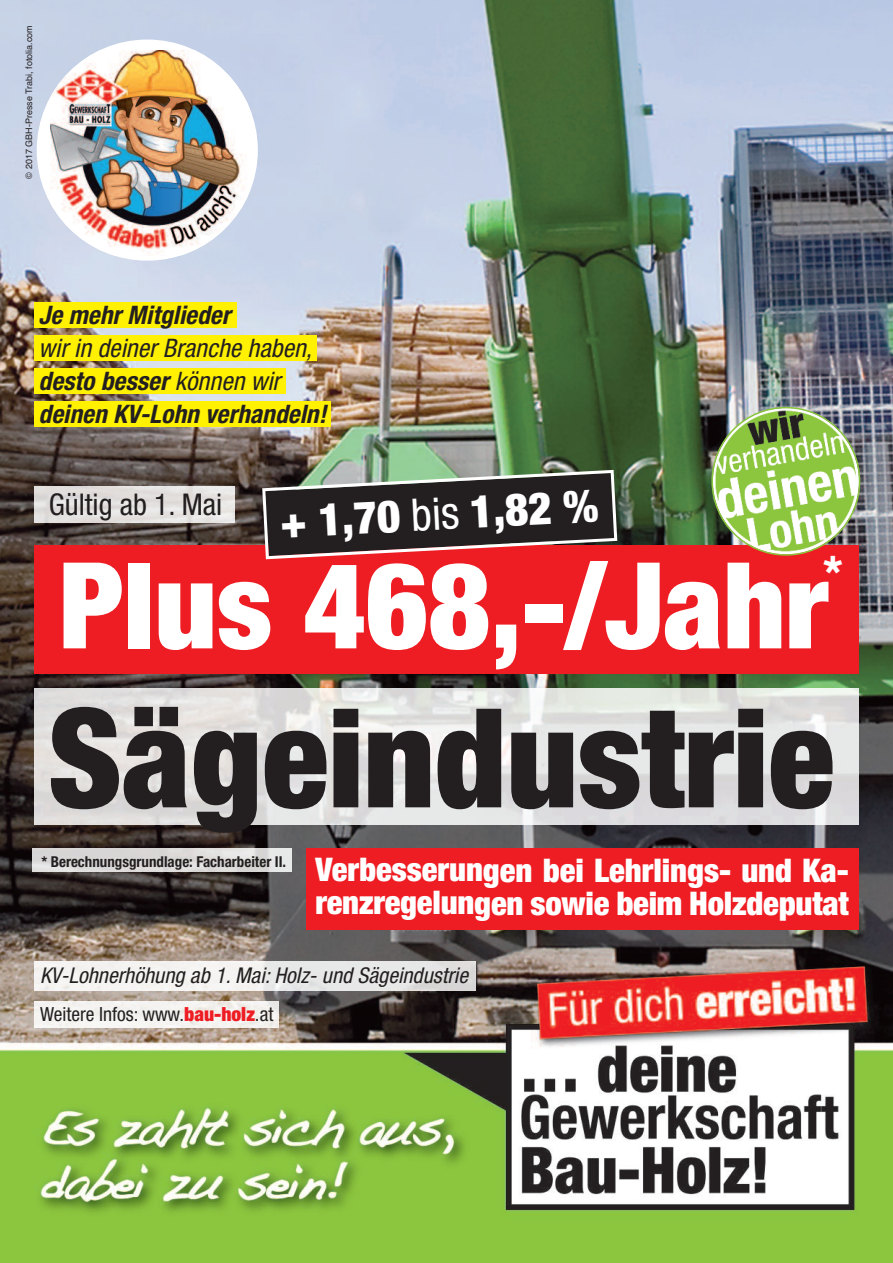
<style>
.page{position:relative;width:893px;height:1263px;background:#fff}
.page>*{position:absolute;margin:0;border:0;box-sizing:border-box;transform-origin:0 0}
.t1{font:900 condensed 138px "Helvetica Neue";color:#231f20}
.t2{font:900 condensed 120px "Helvetica Neue";color:#fff}
.t3{font:900 condensed 45px "Helvetica Neue";color:#fff}
.t4{font:900 condensed 32.7px/33px "Helvetica Neue";letter-spacing:-.005em;color:#fff}
.t5{font:condensed 30px "Helvetica Neue";color:#231f20}
.t6{font:italic 700 condensed 25.5px/33px "Helvetica Neue";letter-spacing:.005em;color:#231f20}
.t7{font:italic condensed 21.75px "Helvetica Neue";letter-spacing:.005em;color:#231f20}
.t8{font:condensed 19.5px "Helvetica Neue";color:#231f20}
.t9{font:700 condensed 15px "Helvetica Neue";color:#231f20}
.t10{font:9px "Helvetica";color:#231f20}
.s1{font-weight:400}
.s2{font-weight:900;color:#ee1d23}
</style>
<div class="page">
<img style="left:0;top:0;width:893px;height:1263px">
<div style="left:34px;top:302px;width:203px;height:26px;background:#fff101"></div>
<div style="left:34px;top:335px;width:282px;height:26px;background:#fff101"></div>
<div style="left:34px;top:368px;width:252px;height:26px;background:#fff101"></div>
<div style="left:34px;top:401px;width:297px;height:26px;background:#fff101"></div>
<img style="left:33px;top:848px;width:258px;height:24px">
<img style="left:34px;top:487px;width:200px;height:36px">
<img style="left:34px;top:961px;width:442px;height:29px">
<img style="left:34px;top:1001px;width:245px;height:26px">
<div style="left:34px;top:545px;width:825px;height:129px;background:#ee1d23"></div>
<img style="left:34px;top:689px;width:825px;height:136px">
<div style="left:37px;top:40px;width:221px;height:221px;background:#fff;border-radius:50%"></div>
<img style="left:51px;top:51px;width:199px;height:205px">
<div style="left:306px;top:848px;width:553px;height:82px;background:#ee1d23"></div>
<svg style="left:711px;top:407px;width:149px;height:149px"></svg>
<svg style="left:261px;top:468px;width:358px;height:92px"></svg>
<p class="t10" style="left:24px;top:179px;width:155px;rotate:-90deg">© 2017 GBH-Presse Trabi, fotolia.com</p>
<p class="t6" style="left:39px;top:300px;width:193px">Je mehr Mitglieder</p>
<p class="t6" style="left:39px;top:333px;width:289px"><span class="s1">wir in deiner Branche haben, </span>desto besser <span class="s1">können wir </span>deinen KV-Lohn verhandeln!</p>
<p class="t5" style="left:49px;top:494px;width:175px">Gültig ab 1. Mai</p>
<h3 class="t3" style="left:279px;top:506px;width:320px;rotate:-3deg">+ 1,70 <span class="s1">bis</span> 1,82 %</h3>
<h3 class="t3" style="left:824px;top:555px;width:20px">*</h3>
<h2 class="t2" style="left:59px;top:563px;width:770px">Plus 468,-/Jahr</h2>
<h1 class="t1" style="left:48px;top:709px;width:788px">Sägeindustrie</h1>
<p class="t9" style="left:41px;top:856px;width:246px">* Berechnungsgrundlage: Facharbeiter II.</p>
<p class="t4" style="left:315px;top:856px;width:535px">Verbesserungen bei Lehrlings- und Ka&shy;renzregelungen sowie beim Holzdeputat</p>
<p class="t7" style="left:40px;top:968px;width:430px">KV-Lohnerhöhung ab 1. Mai: Holz- und Sägeindustrie</p>
<p class="t8" style="left:40px;top:1007px;width:235px">Weitere Infos: www.<span class="s2">bau-holz</span>.at</p>
</div>
